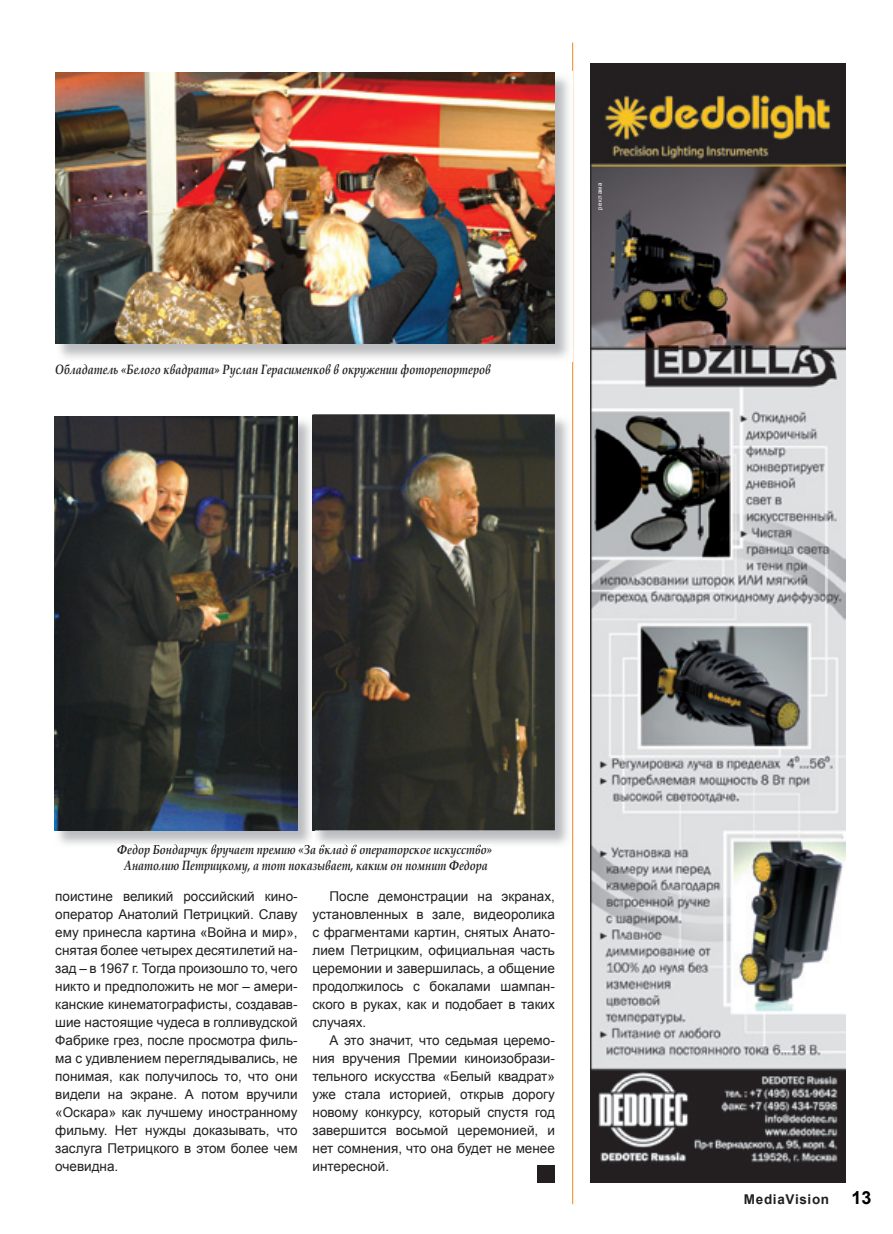
<style>
.page{position:relative;width:893px;height:1234px;background:#fff}
.page>*{position:absolute;margin:0;border:0;box-sizing:border-box;transform-origin:0 0}
.t1{font:13.5px/18px "Arial";color:#231f20;text-align:justify}
.t2{font:italic 700 13.5px/16.2px "Book Antiqua";color:#231f20;text-align:center;scale:.8 1}
.t3{font:700 13.5px "Arial";letter-spacing:.05em;color:#231f20}
.t4{font:6px "Arial";letter-spacing:.1em;color:#fff}
.s1{font-size:18px;color:#000}
</style>
<div class="page">
<img style="left:590px;top:64px;width:256px;height:1118px">
<hr style="left:572px;top:43px;width:1px;height:1160px;background:#f58220">
<img style="left:55px;top:72px;width:500px;height:272px">
<img style="left:312px;top:414px;width:256px;height:430px">
<img style="left:321px;top:844px;width:160px;height:2px">
<img style="left:313px;top:414px;width:242px;height:416px">
<img style="left:54px;top:416px;width:258px;height:428px">
<img style="left:121px;top:844px;width:189px;height:2px">
<img style="left:312px;top:416px;width:2px;height:428px">
<img style="left:313px;top:416px;width:1px;height:414px">
<img style="left:55px;top:416px;width:243px;height:414px">
<div style="left:538px;top:1165px;width:17px;height:17px;background:#231f20"></div>
<p class="t2" style="left:55px;top:361px;width:546px">Обладатель «Белого квадрата» Руслан Герасименков в окружении фоторепортеров</p>
<p class="t4" style="left:596px;top:210px;width:29px;rotate:-90deg">реклама</p>
<p class="t2" style="left:117px;top:841px;width:470px">Федор Бондарчук вручает премию «За вклад в операторское искусство»<br>Анатолию Петрицкому, а тот показывает, каким он помнит Федора</p>
<p class="t1" style="left:55px;top:886px;width:244px">поистине великий российский кино&shy;оператор Анатолий Петрицкий. Славу ему принесла картина «Война и мир», снятая более четырех десятилетий на&shy;зад – в 1967 г. Тогда произошло то, чего никто и предположить не мог – амери&shy;канские кинематографисты, создавав&shy;шие настоящие чудеса в голливудской Фабрике грез, после просмотра филь&shy;ма с удивлением переглядывались, не понимая, как получилось то, что они видели на экране. А потом вручили «Оскара» как лучшему иностранному фильму. Нет нужды доказывать, что заслуга Петрицкого в этом более чем очевидна.</p>
<p class="t1" style="left:313px;top:886px;width:244px;text-indent:17px">После демонстрации на экранах, установленных в зале, видеоролика с фрагментами картин, снятых Анато&shy;лием Петрицким, официальная часть церемонии и завершилась, а общение продолжилось с бокалами шампан&shy;ского в руках, как и подобает в таких случаях.</p>
<p class="t1" style="left:313px;top:1030px;width:244px;text-indent:17px">А это значит, что седьмая церемо&shy;ния вручения Премии киноизобрази&shy;тельного искусства «Белый квадрат» уже стала историей, открыв дорогу новому конкурсу, который спустя год завершится восьмой церемонией, и нет сомнения, что она будет не менее интересной.</p>
<p class="t3" style="left:744px;top:1190px;width:129px">MediaVision <span class="s1">13</span></p>
</div>
